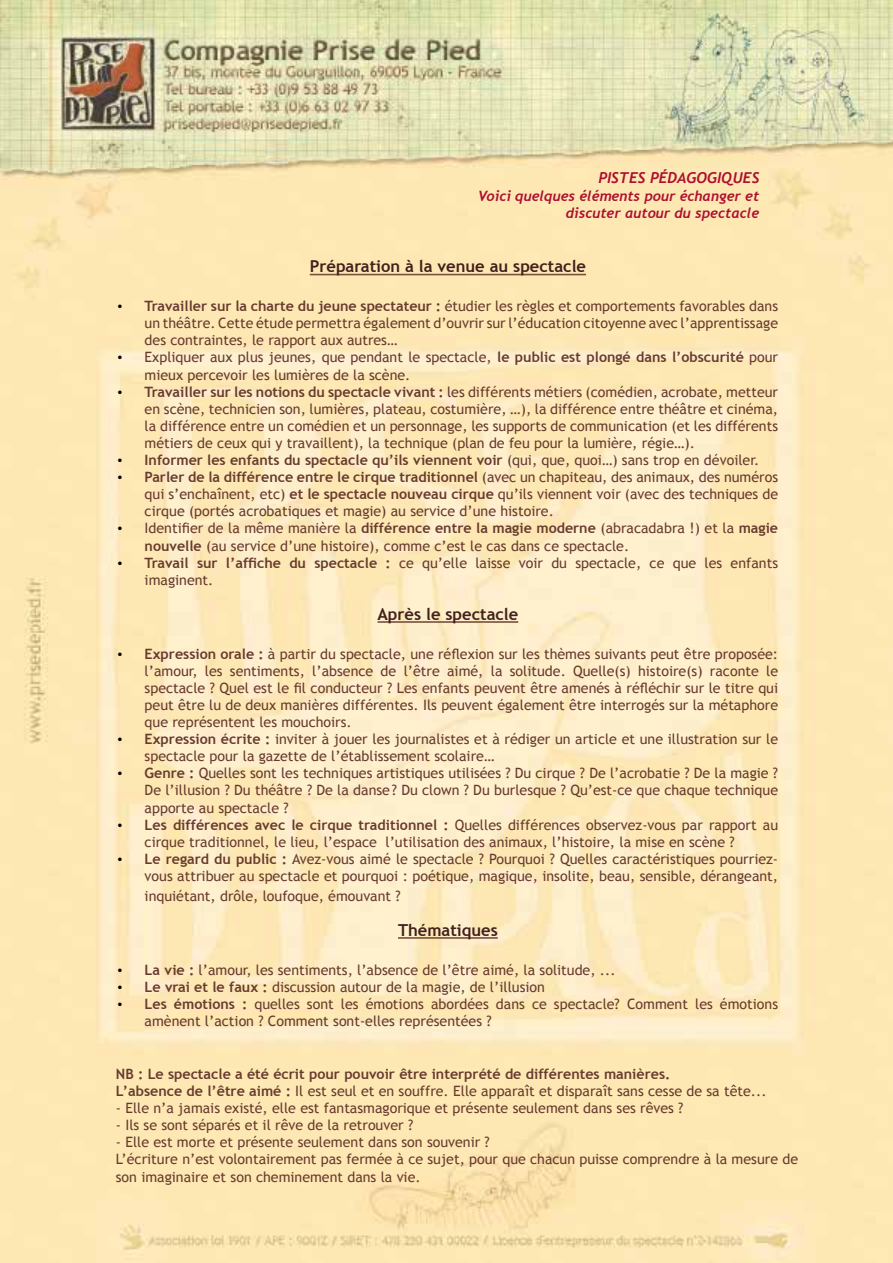
<style>
.page{position:relative;width:893px;height:1263px;background:#fff}
.page>*{position:absolute;margin:0;border:0;box-sizing:border-box;transform-origin:0 0}
.t1{font:700 16.5px "Trebuchet MS";color:#42201c}
.t2{font:italic 700 15px "Trebuchet";color:#ad0f30}
.t3{font:14.25px/17.1px "Trebuchet MS";color:#683b2f}
.t4{font:700 14.25px/17.1px "Trebuchet MS";color:#683b2f}
.t5{font:italic 700 14.25px/17.1px "Trebuchet";color:#ad0f30;text-align:right}
.s1{font-family:"Times New Roman";color:#000}
.s2{font-weight:700}
.s3{font-family:"Times New Roman";font-weight:400;color:#000}
.s4{font-weight:400}
</style>
<div class="page">
<img style="left:0;top:0;width:893px;height:1263px">
<hr style="left:310px;top:274px;width:276px;height:1px;background:#78503e">
<hr style="left:377px;top:621px;width:141px;height:2px;background:#78503e">
<hr style="left:398px;top:937px;width:100px;height:2px;background:#78503e">
<p class="t2" style="left:598px;top:169px;width:162px">PISTES PÉDAGOGIQUES</p>
<p class="t5" style="left:478px;top:187px;width:283px">Voici quelques éléments pour échanger et discuter autour du spectacle</p>
<p class="t1" style="left:310px;top:256px;width:278px">Préparation à la venue au spectacle</p>
<p class="t3" style="left:145px;top:298px;width:635px;text-align:justify;text-indent:-27px"><span class="s1">•</span> <span class="s2">Travailler sur la charte du jeune spectateur :</span> étudier les règles et comportements favorables dans un théâtre. Cette étude permettra également d’ouvrir sur l’éducation citoyenne avec l’apprentissage des contraintes, le rapport aux autres…</p>
<p class="t3" style="left:145px;top:349px;width:635px;text-indent:-27px"><span class="s1">•</span> Expliquer aux plus jeunes, que pendant le spectacle, <span class="s2">le public est plongé dans l’obscurité</span> pour mieux percevoir les lumières de la scène.</p>
<p class="t3" style="left:145px;top:383px;width:635px;text-align:justify;text-indent:-27px"><span class="s1">•</span> <span class="s2">Travailler sur les notions du spectacle vivant :</span> les différents métiers (comédien, acrobate, metteur en scène, technicien son, lumières, plateau, costumière, …), la différence entre théâtre et cinéma, la différence entre un comédien et un personnage, les supports de communication (et les différents métiers de ceux qui y travaillent), la technique (plan de feu pour la lumière, régie…).</p>
<p class="t4" style="left:118px;top:451px;width:643px"><span class="s3">•</span> Informer les enfants du spectacle qu’ils viennent voir <span class="s4">(qui, que, quoi…) sans trop en dévoiler.</span></p>
<p class="t3" style="left:145px;top:469px;width:635px;text-align:justify;text-indent:-27px"><span class="s1">•</span> <span class="s2">Parler de la différence entre le cirque traditionnel</span> (avec un chapiteau, des animaux, des numéros qui s’enchaînent, etc) <span class="s2">et le spectacle nouveau cirque</span> qu’ils viennent voir (avec des techniques de cirque (portés acrobatiques et magie) au service d’une histoire.</p>
<p class="t3" style="left:145px;top:520px;width:635px;text-indent:-27px"><span class="s1">•</span> Identifier de la même manière la <span class="s2">différence entre la magie moderne</span> (abracadabra !) et la <span class="s2">magie nouvelle</span> (au service d’une histoire), comme c’est le cas dans ce spectacle.</p>
<p class="t3" style="left:145px;top:554px;width:635px;text-indent:-27px"><span class="s1">•</span> <span class="s2">Travail sur l’affiche du spectacle :</span> ce qu’elle laisse voir du spectacle, ce que les enfants imaginent.</p>
<p class="t1" style="left:377px;top:604px;width:142px">Après le spectacle</p>
<p class="t3" style="left:145px;top:645px;width:635px;text-align:justify;text-indent:-27px"><span class="s1">•</span> <span class="s2">Expression orale :</span> à partir du spectacle, une réflexion sur les thèmes suivants peut être proposée: l’amour, les sentiments, l’absence de l’être aimé, la solitude. Quelle(s) histoire(s) raconte le spectacle ? Quel est le fil conducteur ? Les enfants peuvent être amenés à réfléchir sur le titre qui peut être lu de deux manières différentes. Ils peuvent également être interrogés sur la métaphore que représentent les mouchoirs.</p>
<p class="t3" style="left:145px;top:731px;width:635px;text-indent:-27px"><span class="s1">•</span> <span class="s2">Expression écrite :</span> inviter à jouer les journalistes et à rédiger un article et une illustration sur le spectacle pour la gazette de l’établissement scolaire…</p>
<p class="t3" style="left:145px;top:765px;width:635px;text-align:justify;text-indent:-27px"><span class="s1">•</span> <span class="s2">Genre :</span> Quelles sont les techniques artistiques utilisées ? Du cirque ? De l’acrobatie ? De la magie ?<br>De l’illusion ? Du théâtre ? De la danse? Du clown ? Du burlesque ? Qu’est-ce que chaque technique apporte au spectacle ?</p>
<p class="t3" style="left:145px;top:816px;width:635px;text-indent:-27px"><span class="s1">•</span> <span class="s2">Les différences avec le cirque traditionnel :</span> Quelles différences observez-vous par rapport au cirque traditionnel, le lieu, l’espace l’utilisation des animaux, l’histoire, la mise en scène ?</p>
<p class="t3" style="left:118px;top:850px;width:662px;text-align:right"><span class="s1">•</span> <span class="s2">Le regard du public :</span> Avez-vous aimé le spectacle ? Pourquoi ? Quelles caractéristiques pourriez&shy;vous attribuer au spectacle et pourquoi : poétique, magique, insolite, beau, sensible, dérangeant,</p>
<p class="t3" style="left:145px;top:887px;width:258px">inquiétant, drôle, loufoque, émouvant ?</p>
<p class="t1" style="left:398px;top:920px;width:101px">Thématiques</p>
<p class="t3" style="left:118px;top:961px;width:499px"><span class="s1">•</span> <span class="s2">La vie :</span> l’amour, les sentiments, l’absence de l’être aimé, la solitude, ...</p>
<p class="t3" style="left:118px;top:978px;width:429px"><span class="s1">•</span> <span class="s2">Le vrai et le faux :</span> discussion autour de la magie, de l’illusion</p>
<p class="t3" style="left:145px;top:995px;width:635px;text-indent:-27px"><span class="s1">•</span> <span class="s2">Les émotions :</span> quelles sont les émotions abordées dans ce spectacle? Comment les émotions amènent l’action ? Comment sont-elles représentées ?</p>
<p class="t4" style="left:116px;top:1065px;width:652px">NB : Le spectacle a été écrit pour pouvoir être interprété de différentes manières.<br>L’absence de l’être aimé : <span class="s4">Il est seul et en souffre. Elle apparaît et disparaît sans cesse de sa tête...</span></p>
<p class="t3" style="left:116px;top:1100px;width:569px">- Elle n’a jamais existé, elle est fantasmagorique et présente seulement dans ses rêves ?</p>
<p class="t3" style="left:116px;top:1117px;width:299px">- Ils se sont séparés et il rêve de la retrouver ?</p>
<p class="t3" style="left:116px;top:1134px;width:684px">- Elle est morte et présente seulement dans son souvenir ?<br>L’écriture n’est volontairement pas fermée à ce sujet, pour que chacun puisse comprendre à la mesure de son imaginaire et son cheminement dans la vie.</p>
</div>
